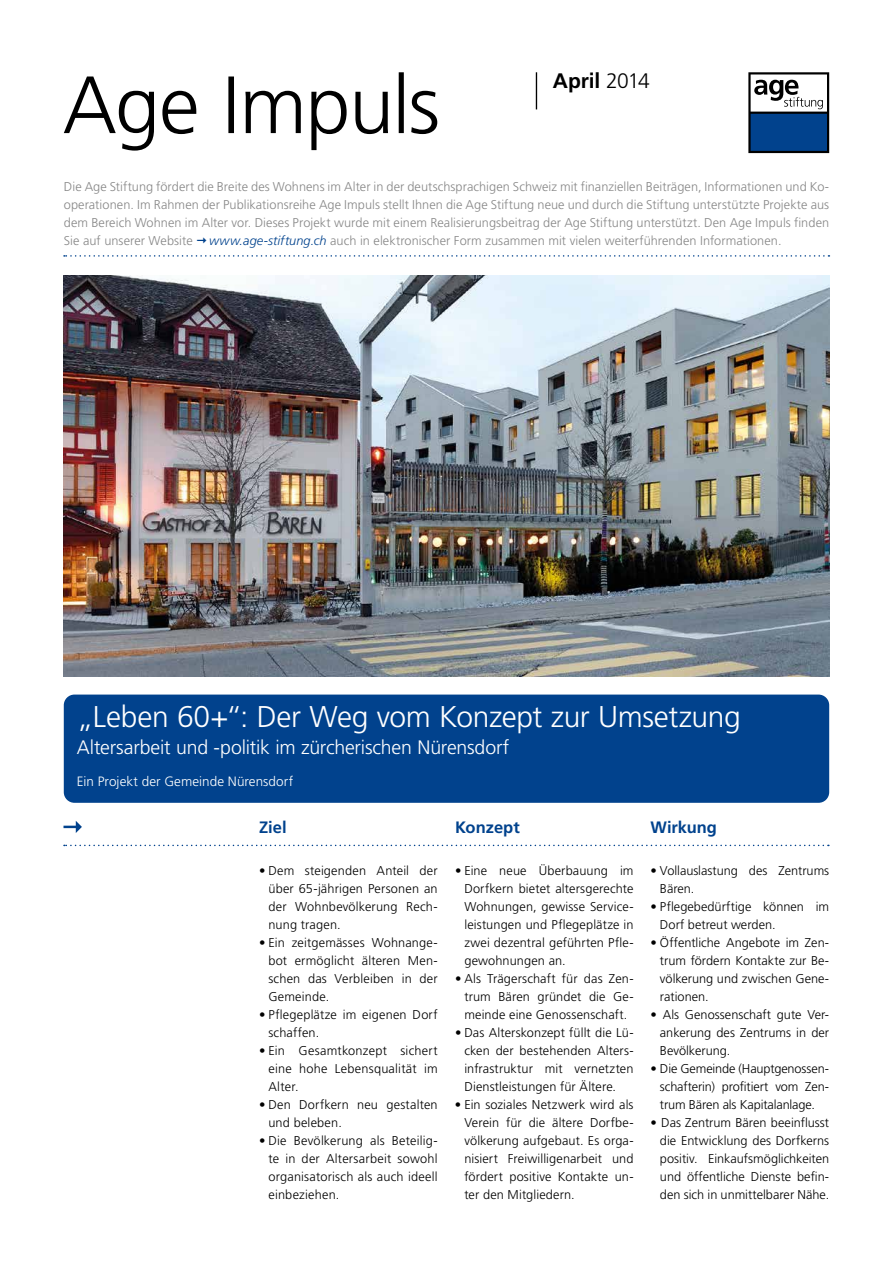
<style>
.page{position:relative;width:893px;height:1263px;background:#fff}
.page>*{position:absolute;margin:0;border:0;box-sizing:border-box;transform-origin:0 0}
.t1{font:300 30px "Frutiger";letter-spacing:-.015em;color:#fff}
.t2{font:700 21px "Frutiger";letter-spacing:-.005em;color:#000}
.t3{font:300 19.5px "Frutiger";letter-spacing:-.01em;color:#fff}
.t4{font:700 16.5px "Frutiger";color:#01428d}
.t5{font:300 13.5px "Frutiger";letter-spacing:.005em;color:#fff}
.t6{font:300 12.75px/18px "Frutiger";letter-spacing:.01em;color:#000;text-align:justify}
.t7{font:300 12.75px/18px "Frutiger";letter-spacing:.005em;color:#878787;text-align:justify}
.s1{font-weight:300}
.s2{font-style:italic;color:#01428d}
</style>
<div class="page">
<div style="left:64px;top:694px;width:765px;height:109px;background:#01428d;border-radius:11px"></div>
<svg style="left:748px;top:72px;width:81px;height:81px"></svg>
<svg style="left:64px;top:255px;width:765px;height:2px"></svg>
<img style="left:64px;top:275px;width:765px;height:402px">
<svg style="left:64px;top:845px;width:765px;height:1px"></svg>
<svg style="left:64px;top:72px;width:373px;height:79px"></svg>
<hr style="left:536px;top:72px;width:1px;height:37px;background:#000">
<svg style="left:63px;top:821px;width:19px;height:12px"></svg>
<h2 class="t2" style="left:553px;top:68px;width:98px">April <span class="s1">2014</span></h2>
<p class="t7" style="left:64px;top:177px;width:767px">Die Age Stiftung fördert die Breite des Wohnens im Alter in der deutschsprachigen Schweiz mit finanziellen Beiträgen, Informationen und Ko&shy;operationen. Im Rahmen der Publikationsreihe Age Impuls stellt Ihnen die Age Stiftung neue und durch die Stiftung unterstützte Projekte aus dem Bereich Wohnen im Alter vor. Dieses Projekt wurde mit einem Realisierungsbeitrag der Age Stiftung unterstützt. Den Age Impuls finden Sie auf unserer Website</p>
<p class="t7" style="left:209px;top:231px;width:574px"><span class="s2">www.age-stiftung.ch</span> auch in elektronischer Form zusammen mit vielen weiterführenden Informationen.</p>
<h1 class="t1" style="left:77px;top:699px;width:665px">„Leben 60+“: Der Weg vom Konzept zur Umsetzung</h1>
<h3 class="t3" style="left:77px;top:736px;width:434px">Altersarbeit und -politik im zürcherischen Nürensdorf</h3>
<p class="t5" style="left:77px;top:774px;width:218px">Ein Projekt der Gemeinde Nürensdorf</p>
<p class="t4" style="left:259px;top:818px;width:29px">Ziel</p>
<p class="t6" style="left:268px;top:861px;width:171px;text-indent:-9px">• Dem steigenden Anteil der über 65-jährigen Personen an der Wohnbevölkerung Rech&shy;nung tragen.</p>
<p class="t6" style="left:268px;top:933px;width:171px;text-indent:-9px">• Ein zeitgemässes Wohnange&shy;bot ermöglicht älteren Men&shy;schen das Verbleiben in der Gemeinde.</p>
<p class="t6" style="left:268px;top:1005px;width:171px;text-indent:-9px">• Pflegeplätze im eigenen Dorf schaffen.</p>
<p class="t6" style="left:268px;top:1041px;width:171px;text-indent:-9px">• Ein Gesamtkonzept sichert eine hohe Lebensqualität im Alter.</p>
<p class="t6" style="left:268px;top:1095px;width:171px;text-indent:-9px">• Den Dorfkern neu gestalten und beleben.</p>
<p class="t6" style="left:268px;top:1131px;width:171px;text-indent:-9px">• Die Bevölkerung als Beteilig&shy;te in der Altersarbeit sowohl organisatorisch als auch ideell einbeziehen.</p>
<p class="t4" style="left:651px;top:818px;width:68px">Wirkung</p>
<p class="t6" style="left:660px;top:861px;width:171px;text-indent:-9px">• Vollauslastung des Zentrums<br>Bären.</p>
<p class="t6" style="left:660px;top:897px;width:171px;text-indent:-9px">• Pflegebedürftige können im<br>Dorf betreut werden.</p>
<p class="t6" style="left:660px;top:933px;width:171px;text-indent:-9px">• Öffentliche Angebote im Zen&shy;trum fördern Kontakte zur Be&shy;völkerung und zwischen Gene&shy;rationen.</p>
<p class="t6" style="left:660px;top:1005px;width:171px;text-indent:-9px">• Als Genossenschaft gute Ver&shy;ankerung des Zentrums in der Bevölkerung.</p>
<p class="t6" style="left:660px;top:1059px;width:171px;text-indent:-9px">• Die Gemeinde (Hauptgenossen&shy;schafterin) profitiert vom Zen&shy;trum Bären als Kapitalanlage.</p>
<p class="t6" style="left:660px;top:1113px;width:171px;text-indent:-9px">• Das Zentrum Bären beeinflusst die Entwicklung des Dorfkerns positiv. Einkaufsmöglichkeiten und öffentliche Dienste befin&shy;den sich in unmittelbarer Nähe.</p>
<p class="t4" style="left:455px;top:818px;width:66px">Konzept</p>
<p class="t6" style="left:464px;top:861px;width:171px;text-indent:-9px">• Eine neue Überbauung im Dorfkern bietet altersgerechte Wohnungen, gewisse Service&shy;leistungen und Pflegeplätze in zwei dezentral geführten Pfle&shy;gewohnungen an.</p>
<p class="t6" style="left:464px;top:969px;width:171px;text-indent:-9px">• Als Trägerschaft für das Zen&shy;trum Bären gründet die Ge&shy;meinde eine Genossenschaft.</p>
<p class="t6" style="left:464px;top:1023px;width:171px;text-indent:-9px">• Das Alterskonzept füllt die Lü&shy;cken der bestehenden Alters&shy;infrastruktur mit vernetzten Dienstleistungen für Ältere.</p>
<p class="t6" style="left:464px;top:1095px;width:171px;text-indent:-9px">• Ein soziales Netzwerk wird als Verein für die ältere Dorfbe&shy;völkerung aufgebaut. Es orga&shy;nisiert Freiwilligenarbeit und fördert positive Kontakte un&shy;ter den Mitgliedern.</p>
</div>
